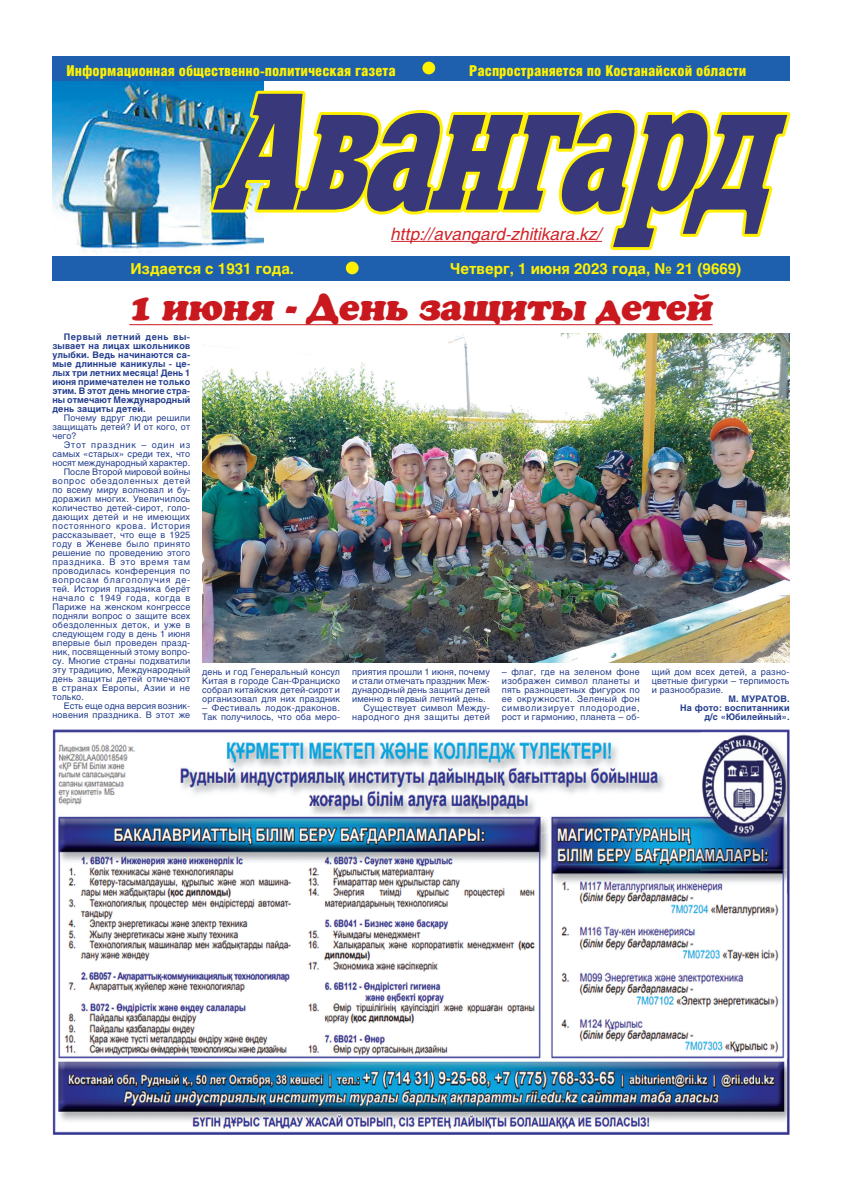
<style>
.page{position:relative;width:842px;height:1191px;background:#fff}
.page>*{position:absolute;margin:0;border:0;box-sizing:border-box;transform-origin:0 0}
.t1{font:italic 178.5px "Xenia C";color:#38387a;scale:.67 1}
.t2{font:italic 37px "Cooper";color:#c9191f}
.t3{font:italic 17px "Helios";color:#d1232a}
.t4{font:900 15px "Helios Cond";color:#fff101}
.t5{font:700 15px "Helios";color:#fff101}
.t6{font:9px/9px "Helios";letter-spacing:.02em;color:#253f8e;text-align:justify}
.t7{font:700 9px/9px "Helios";letter-spacing:.015em;color:#253f8e;text-align:justify}
.t8{font:9px "Helios";color:#253f8e}
.t9{font:9px "Helios";letter-spacing:.065em;color:#253f8e}
.t10{font:9px "Helios";letter-spacing:.045em;color:#253f8e}
.t11{font:9px "Helios";letter-spacing:.04em;color:#253f8e}
.t12{font:9px "Helios";letter-spacing:.07em;color:#253f8e}
.t13{font:9px "Helios";letter-spacing:.08em;color:#253f8e}
.t14{font:9px "Helios";letter-spacing:.085em;color:#253f8e}
.s1{font-size:165.4px}
</style>
<div class="page">
<img style="left:52px;top:81px;width:212px;height:172px">
<div style="left:52px;top:57px;width:737px;height:24px;background:#1e60ae"></div>
<div style="left:52px;top:256px;width:737px;height:24px;background:#1e60ae"></div>
<div style="left:422px;top:62px;width:13px;height:12px;background:#fff101;border-radius:50%"></div>
<div style="left:346px;top:261px;width:13px;height:13px;background:#fff101;border-radius:50%"></div>
<svg style="left:205px;top:87px;width:586px;height:166px"></svg>
<hr style="left:391px;top:241px;width:211px;height:1px;background:#d1232a">
<hr style="left:129px;top:324px;width:584px;height:1px;background:#c9191f">
<img style="left:52px;top:730px;width:737px;height:404px">
<img style="left:203px;top:333px;width:586px;height:329px">
<h3 class="t4" style="left:67px;top:62px;width:331px">Информационная общественно-политическая газета</h3>
<h3 class="t4" style="left:469px;top:62px;width:279px">Распространяется по Костанайской области</h3>
<h1 class="t1" style="left:212px;top:35px;width:923px"><span class="s1">А</span>вангард</h1>
<h3 class="t3" style="left:391px;top:223px;width:212px">http://avangard-zhitikara.kz/</h3>
<h3 class="t5" style="left:130px;top:260px;width:165px">Издается с 1931 года.</h3>
<h3 class="t5" style="left:450px;top:260px;width:293px">Четверг, 1 июня 2023 года, № 21 (9669)</h3>
<h2 class="t2" style="left:129px;top:285px;width:585px">1 июня - День защиты детей</h2>
<p class="t7" style="left:52px;top:332px;width:139px;text-indent:11px">Первый летний день вы&shy;зывает на лицах школьников улыбки. Ведь начинаются са&shy;мые длинные каникулы - це&shy;лых три летних месяца! День 1 июня примечателен не только этим. В этот день многие стра&shy;ны отмечают Международный день защиты детей.</p>
<p class="t6" style="left:52px;top:413px;width:139px;text-indent:11px">Почему вдруг люди решили защищать детей? И от кого, от чего?</p>
<p class="t14" style="left:64px;top:440px;width:128px">Этот праздник – один из</p>
<p class="t6" style="left:52px;top:449px;width:139px">самых «старых» среди тех, что</p>
<p class="t8" style="left:52px;top:458px;width:139px">носят международный характер.</p>
<p class="t6" style="left:64px;top:467px;width:128px">После Второй мировой войны</p>
<p class="t12" style="left:52px;top:476px;width:139px">вопрос обездоленных детей</p>
<p class="t6" style="left:52px;top:485px;width:139px">по всему миру волновал и бу-</p>
<p class="t6" style="left:52px;top:494px;width:139px">доражил многих. Увеличилось</p>
<p class="t6" style="left:52px;top:503px;width:139px">количество детей-сирот, голо-</p>
<p class="t6" style="left:52px;top:512px;width:139px">дающих детей и не имеющих</p>
<p class="t9" style="left:52px;top:521px;width:139px">постоянного крова. История</p>
<p class="t6" style="left:52px;top:530px;width:139px">рассказывает, что еще в 1925</p>
<p class="t10" style="left:52px;top:539px;width:139px">году в Женеве было принято</p>
<p class="t6" style="left:52px;top:548px;width:139px">решение по проведению этого</p>
<p class="t9" style="left:52px;top:557px;width:139px">праздника. В это время там</p>
<p class="t6" style="left:52px;top:566px;width:139px">проводилась конференция по</p>
<p class="t13" style="left:52px;top:575px;width:139px">вопросам благополучия де-</p>
<p class="t6" style="left:52px;top:584px;width:139px">тей. История праздника берёт</p>
<p class="t9" style="left:52px;top:593px;width:139px">начало с 1949 года, когда в</p>
<p class="t6" style="left:52px;top:602px;width:139px">Париже на женском конгрессе</p>
<p class="t6" style="left:52px;top:611px;width:139px">подняли вопрос о защите всех</p>
<p class="t11" style="left:52px;top:620px;width:139px">обездоленных деток, и уже в</p>
<p class="t6" style="left:52px;top:629px;width:139px">следующем году в день 1 июня</p>
<p class="t6" style="left:52px;top:638px;width:139px">впервые был проведен празд-</p>
<p class="t6" style="left:52px;top:647px;width:139px">ник, посвященный этому вопро-</p>
<p class="t6" style="left:52px;top:656px;width:139px">су. Многие страны подхватили</p>
<p class="t6" style="left:52px;top:665px;width:139px">эту традицию, Международный</p>
<p class="t6" style="left:52px;top:674px;width:139px">день защиты детей отмечают</p>
<p class="t11" style="left:52px;top:683px;width:139px">в странах Европы, Азии и не</p>
<p class="t6" style="left:52px;top:692px;width:33px">только.</p>
<p class="t8" style="left:64px;top:701px;width:128px">Есть еще одна версия возник-</p>
<p class="t6" style="left:52px;top:710px;width:139px">новения праздника. В этот же</p>
<p class="t6" style="left:202px;top:667px;width:139px">день и год Генеральный консул Китая в городе Сан-Франциско собрал китайских детей-сирот и организовал для них праздник</p>
<p class="t6" style="left:202px;top:703px;width:139px">– Фестиваль лодок-драконов.<br>Так получилось, что оба меро-</p>
<p class="t6" style="left:502px;top:667px;width:139px">– флаг, где на зеленом фоне изображен символ планеты и пять разноцветных фигурок по ее окружности. Зеленый фон символизирует плодородие, рост и гармонию, планета – об-</p>
<p class="t6" style="left:652px;top:667px;width:139px">щий дом всех детей, а разно&shy;цветные фигурки – терпимость и разнообразие.</p>
<p class="t6" style="left:352px;top:667px;width:139px">приятия прошли 1 июня, почему</p>
<p class="t8" style="left:352px;top:675px;width:139px">и стали отмечать праздник Меж-</p>
<p class="t6" style="left:352px;top:685px;width:139px">дународный день защиты детей</p>
<p class="t6" style="left:352px;top:694px;width:135px">именно в первый летний день.</p>
<p class="t6" style="left:363px;top:703px;width:128px">Существует символ Между-</p>
<p class="t10" style="left:352px;top:711px;width:139px">народного дня защиты детей</p>
<p class="t7" style="left:680px;top:694px;width:111px;text-align:right">М. МУРАТОВ.<br>На фото: воспитанники д/с «Юбилейный».</p>
</div>
